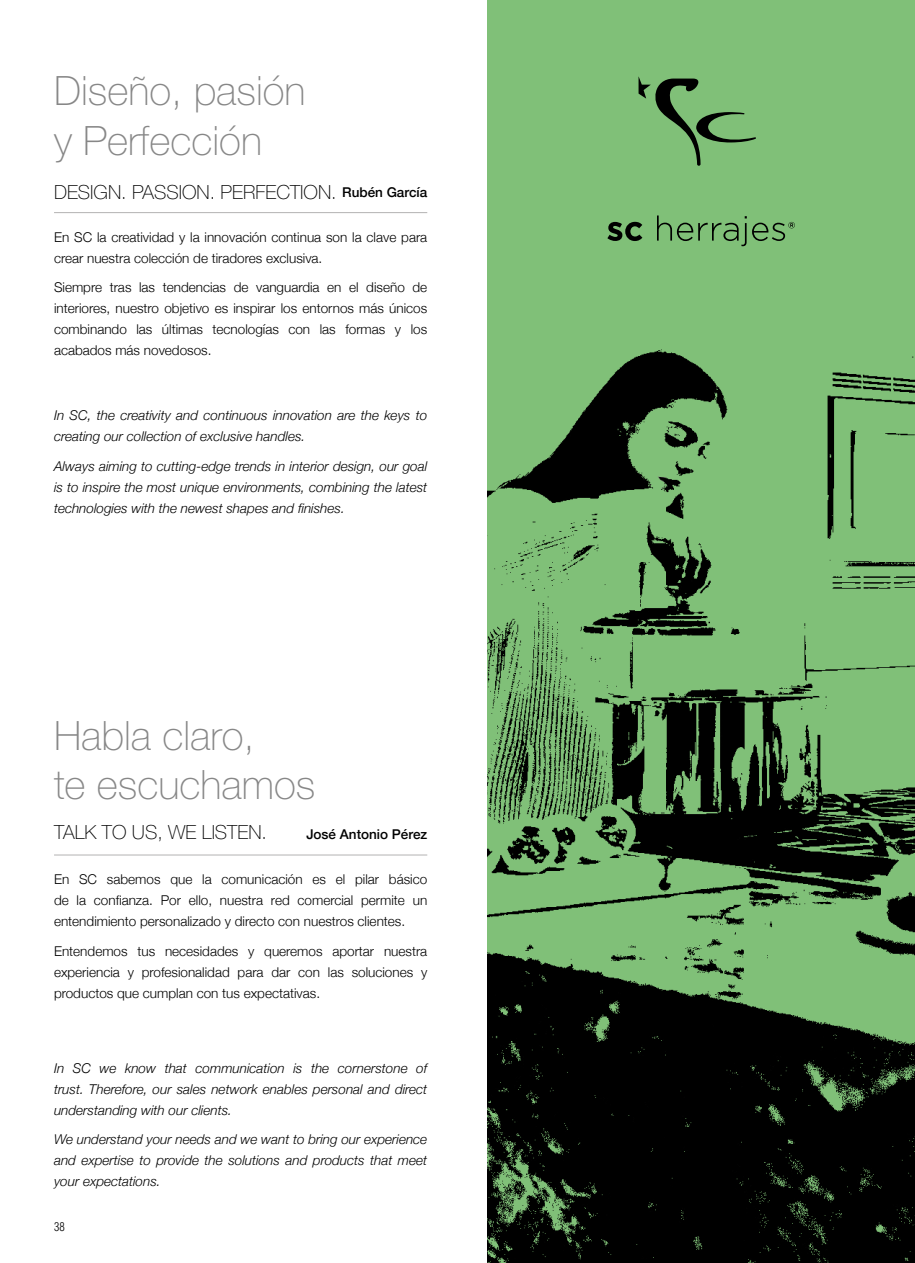
<style>
.page{position:relative;width:915px;height:1263px;background:#fff}
.page>*{position:absolute;margin:0;border:0;box-sizing:border-box;transform-origin:0 0}
.t1{font:100 40.5px/49.3px "Helvetica Neue LT Pro";color:#878787}
.t2{font:100 19.5px "Helvetica Neue LT Pro";color:#000}
.t3{font:300 13.5px/21px "Helvetica Neue";color:#000;text-align:justify}
.t4{font:italic 300 13.5px/21px "Helvetica Neue";color:#000;text-align:justify}
.t5{font:500 13.5px "Helvetica Neue";color:#000}
.t6{font:300 condensed 12px "Helvetica LT Std";color:#000}
</style>
<div class="page">
<hr style="left:54px;top:212px;width:373px;height:1px;background:#b3b2b2">
<hr style="left:54px;top:854px;width:373px;height:1px;background:#b3b2b2">
<img style="left:487px;top:0;width:427px;height:1263px">
<svg style="left:638px;top:77px;width:118px;height:89px;background:#6ba165"></svg>
<svg style="left:607px;top:222px;width:35px;height:19px"></svg>
<svg style="left:656px;top:215px;width:138px;height:31px;background:#6ea567"></svg>
<h1 class="t1" style="left:54px;top:66px;width:253px">Diseño, pasión y Perfección</h1>
<h2 class="t2" style="left:54px;top:181px;width:284px">DESIGN. PASSION. PERFECTION.</h2>
<p class="t5" style="left:342px;top:181px;width:87px">Rubén García</p>
<p class="t3" style="left:54px;top:225px;width:374px">En SC la creatividad y la innovación continua son la clave para crear nuestra colección de tiradores exclusiva.</p>
<p class="t3" style="left:54px;top:276px;width:374px">Siempre tras las tendencias de vanguardia en el diseño de interiores, nuestro objetivo es inspirar los entornos más únicos combinando las últimas tecnologías con las formas y los acabados más novedosos.</p>
<p class="t4" style="left:54px;top:404px;width:374px">In SC, the creativity and continuous innovation are the keys to creating our collection of exclusive handles.</p>
<p class="t4" style="left:54px;top:454px;width:374px">Always aiming to cutting-edge trends in interior design, our goal is to inspire the most unique environments, combining the latest technologies with the newest shapes and finishes.</p>
<h1 class="t1" style="left:54px;top:711px;width:263px">Habla claro,<br>te escuchamos</h1>
<h2 class="t2" style="left:54px;top:821px;width:214px">TALK TO US, WE LISTEN.</h2>
<p class="t5" style="left:306px;top:824px;width:122px">José Antonio Pérez</p>
<p class="t3" style="left:54px;top:868px;width:374px">En SC sabemos que la comunicación es el pilar básico de la confianza. Por ello, nuestra red comercial permite un entendimiento personalizado y directo con nuestros clientes.</p>
<p class="t3" style="left:54px;top:939px;width:374px">Entendemos tus necesidades y queremos aportar nuestra experiencia y profesionalidad para dar con las soluciones y productos que cumplan con tus expectativas.</p>
<p class="t4" style="left:54px;top:1057px;width:374px">In SC we know that communication is the cornerstone of trust. Therefore, our sales network enables personal and direct understanding with our clients.</p>
<p class="t4" style="left:54px;top:1128px;width:374px">We understand your needs and we want to bring our experience and expertise to provide the solutions and products that meet your expectations.</p>
<p class="t6" style="left:54px;top:1219px;width:12px">38</p>
</div>
